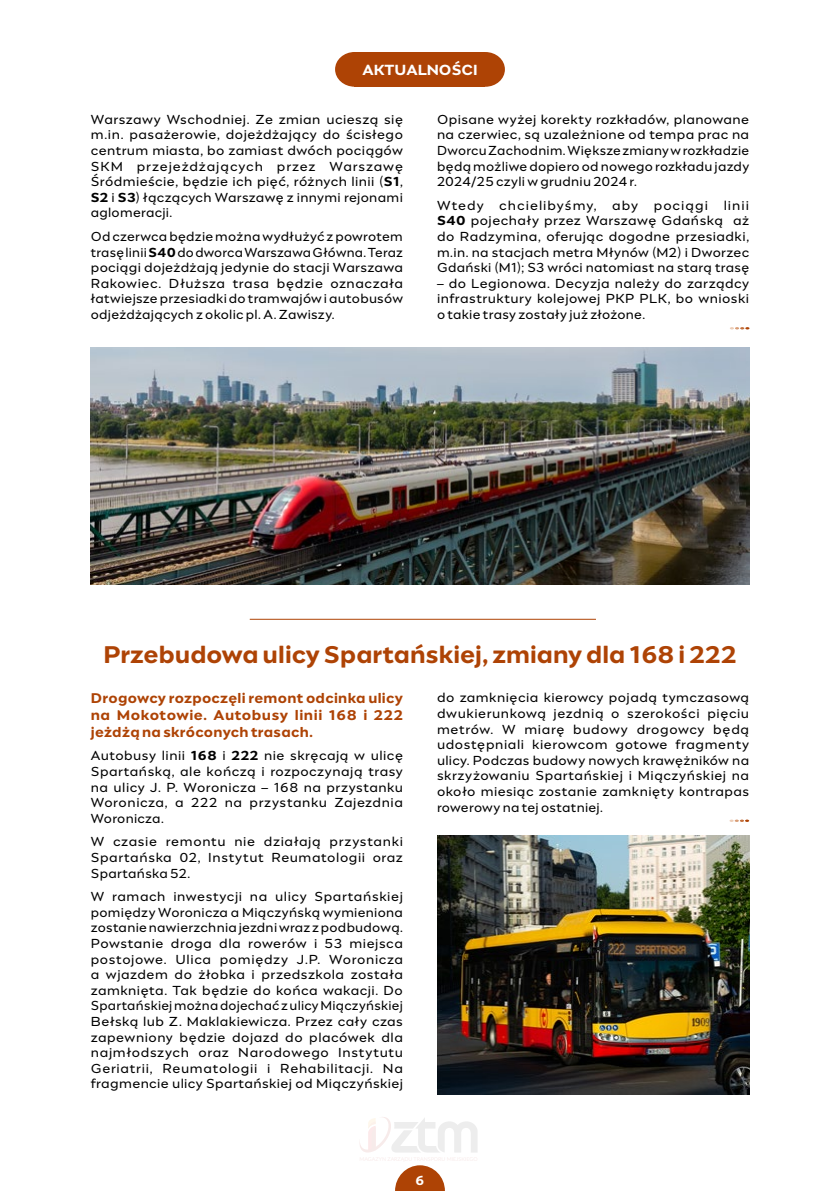
<style>
.page{position:relative;width:840px;height:1191px;background:#fff}
.page>*{position:absolute;margin:0;border:0;box-sizing:border-box;transform-origin:0 0}
.t1{font:700 24px "Engram Warsaw";color:#ae4305}
.t2{font:700 14.6px "Engram Warsaw";color:#fff}
.t3{font:700 14px/16.8px "Engram Warsaw";letter-spacing:.025em;color:#ae4305;text-align:justify}
.t4{font:13px/15.6px "Engram Warsaw";letter-spacing:.025em;color:#000;text-align:justify}
.t5{font:700 13px "Engram Warsaw";color:#fff}
.s1{font-weight:700}
</style>
<div class="page">
<svg style="left:359px;top:1117px;width:118px;height:35px"></svg>
<div style="left:335px;top:52px;width:39px;height:35px;background:#ae4305;border-radius:50%"></div>
<div style="left:465px;top:52px;width:39px;height:35px;background:#ae4305;border-radius:50%"></div>
<div style="left:354px;top:52px;width:131px;height:35px;background:#ae4305"></div>
<svg style="left:395px;top:1165px;width:49px;height:26px"></svg>
<hr style="left:249px;top:619px;width:346px;height:1px;background:#ae4305">
<img style="left:437px;top:835px;width:311px;height:259px">
<img style="left:91px;top:348px;width:657px;height:236px">
<svg style="left:730px;top:327px;width:19px;height:2px"></svg>
<svg style="left:729px;top:819px;width:19px;height:3px"></svg>
<p class="t2" style="left:362px;top:60px;width:116px">AKTUALNOŚCI</p>
<p class="t4" style="left:91px;top:111px;width:313px">Warszawy Wschodniej. Ze zmian ucieszą się m.in. pasażerowie, dojeżdżający do ścisłego centrum miasta, bo zamiast dwóch pociągów SKM przejeżdżających przez Warszawę Śródmieście, będzie ich pięć, różnych linii (<span class="s1">S1</span>, <span class="s1">S2</span> i <span class="s1">S3</span>) łączących Warszawę z innymi rejonami aglomeracji.</p>
<p class="t4" style="left:91px;top:228px;width:313px">Od czerwca będzie można wydłużyć z powrotem trasę linii <span class="s1">S40</span> do dworca Warszawa Główna. Teraz pociągi dojeżdżają jedynie do stacji Warszawa Rakowiec. Dłuższa trasa będzie oznaczała łatwiejsze przesiadki do tramwajów i autobusów odjeżdżających z okolic pl. A. Zawiszy.</p>
<p class="t4" style="left:437px;top:111px;width:313px">Opisane wyżej korekty rozkładów, planowane na czerwiec, są uzależnione od tempa prac na Dworcu Zachodnim. Większe zmiany w rozkładzie będą możliwe dopiero od nowego rozkładu jazdy 2024/25 czyli w grudniu 2024 r.</p>
<p class="t4" style="left:437px;top:197px;width:313px">Wtedy chcielibyśmy, aby pociągi linii <span class="s1">S40</span> pojechały przez Warszawę Gdańską aż do Radzymina, oferując dogodne przesiadki, m.in. na stacjach metra Młynów (M2) i Dworzec Gdański (M1); S3 wróci natomiast na starą trasę</p>
<p class="t4" style="left:437px;top:275px;width:313px">– do Legionowa. Decyzja należy do zarządcy infrastruktury kolejowej PKP PLK, bo wnioski o takie trasy zostały już złożone.</p>
<h1 class="t1" style="left:103px;top:638px;width:634px">Przebudowa ulicy Spartańskiej, zmiany dla 168 i 222</h1>
<p class="t3" style="left:91px;top:689px;width:313px">Drogowcy rozpoczęli remont odcinka ulicy na Mokotowie. Autobusy linii 168 i 222 jeżdżą na skróconych trasach.</p>
<p class="t4" style="left:91px;top:747px;width:313px">Autobusy linii <span class="s1">168</span> i <span class="s1">222</span> nie skręcają w ulicę Spartańską, ale kończą i rozpoczynają trasy na ulicy J. P. Woronicza – 168 na przystanku Woronicza, a 222 na przystanku Zajezdnia Woronicza.</p>
<p class="t4" style="left:91px;top:833px;width:313px">W czasie remontu nie działają przystanki Spartańska 02, Instytut Reumatologii oraz Spartańska 52.</p>
<p class="t4" style="left:91px;top:888px;width:313px">W ramach inwestycji na ulicy Spartańskiej pomiędzy Woronicza a Miączyńską wymieniona zostanie nawierzchnia jezdni wraz z podbudową.<br>Powstanie droga dla rowerów i 53 miejsca postojowe. Ulica pomiędzy J.P. Woronicza a wjazdem do żłobka i przedszkola została zamknięta. Tak będzie do końca wakacji. Do Spartańskiej można dojechać z ulicy Miączyńskiej Bełską lub Z. Maklakiewicza. Przez cały czas zapewniony będzie dojazd do placówek dla najmłodszych oraz Narodowego Instytutu Geriatrii, Reumatologii i Rehabilitacji. Na fragmencie ulicy Spartańskiej od Miączyńskiej</p>
<p class="t4" style="left:437px;top:690px;width:313px">do zamknięcia kierowcy pojadą tymczasową dwukierunkową jezdnią o szerokości pięciu metrów. W miarę budowy drogowcy będą udostępniali kierowcom gotowe fragmenty ulicy. Podczas budowy nowych krawężników na skrzyżowaniu Spartańskiej i Miączyńskiej na około miesiąc zostanie zamknięty kontrapas rowerowy na tej ostatniej.</p>
<p class="t5" style="left:415px;top:1172px;width:10px">6</p>
</div>
